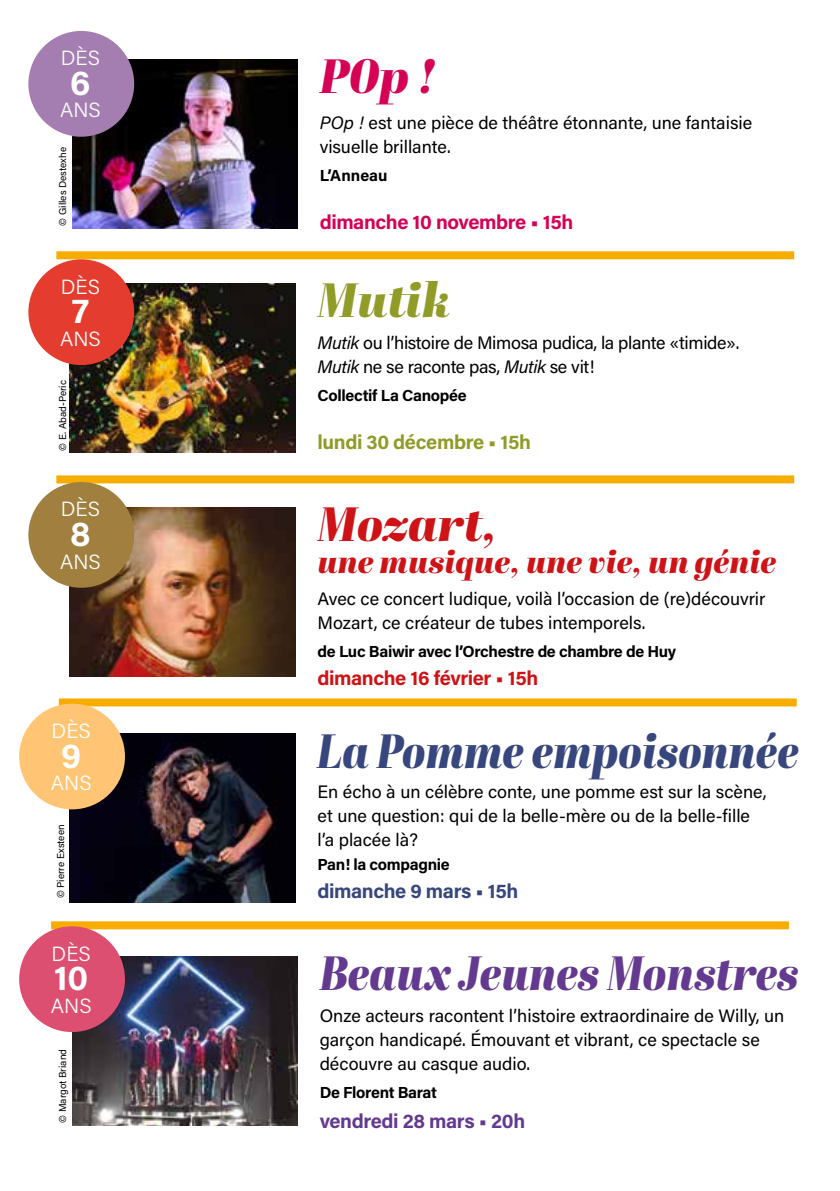
<style>
.page{position:relative;width:840px;height:1191px;background:#fff}
.page>*{position:absolute;margin:0;border:0;box-sizing:border-box;transform-origin:0 0}
.t1{font:italic 48px "Abril Fatface";color:#633a8f;scale:.91 1}
.t2{font:italic 48px "Abril Fatface";color:#37477d;scale:.9 1}
.t3{font:italic 48px "Abril Fatface";color:#ce1317}
.t4{font:italic 48px "Abril Fatface";letter-spacing:-.005em;color:#919b28}
.t5{font:italic 48px "Abril Fatface";color:#d50155}
.t6{font:700 33.6px "Acumin Pro";color:#fff}
.t7{font:italic 32px "Abril Fatface";color:#ce1317}
.t8{font:300 20.6px "Acumin Pro";color:#fff}
.t9{font:700 20px "Acumin Pro";letter-spacing:-.02em;color:#d50155}
.t10{font:700 20px "Acumin Pro";letter-spacing:-.02em;color:#ce1317}
.t11{font:700 20px "Acumin Pro";letter-spacing:-.02em;color:#919b28}
.t12{font:700 20px "Acumin Pro";letter-spacing:-.02em;color:#633a8f}
.t13{font:700 20px "Acumin Pro";letter-spacing:-.02em;color:#37477d}
.t14{font:18px/24px "Acumin Pro";color:#000}
.t15{font:18px/24px "Acumin Pro";letter-spacing:-.02em;color:#000}
.t16{font:700 16px "Acumin Pro";letter-spacing:-.02em;color:#000}
.t17{font:10px "Acumin Pro";color:#000}
.s1{font-style:italic}
</style>
<div class="page">
<img style="left:72px;top:60px;width:225px;height:168px">
<img style="left:72px;top:956px;width:225px;height:169px">
<img style="left:70px;top:284px;width:225px;height:168px">
<img style="left:70px;top:508px;width:225px;height:168px">
<img style="left:70px;top:733px;width:225px;height:169px">
<div style="left:56px;top:251px;width:737px;height:8px;background:#f7ac00"></div>
<div style="left:56px;top:475px;width:737px;height:8px;background:#f7ac00"></div>
<div style="left:59px;top:698px;width:737px;height:8px;background:#f7ac00"></div>
<div style="left:51px;top:921px;width:737px;height:8px;background:#f7ac00"></div>
<div style="left:19px;top:926px;width:106px;height:106px;background:#dd4f70;border-radius:50%"></div>
<div style="left:19px;top:703px;width:106px;height:106px;background:#ffc574;border-radius:50%"></div>
<div style="left:28px;top:482px;width:106px;height:106px;background:#a07f3f;border-radius:50%"></div>
<div style="left:28px;top:259px;width:106px;height:106px;background:#e43d30;border-radius:50%"></div>
<div style="left:28px;top:31px;width:106px;height:106px;background:#a47eb1;border-radius:50%"></div>
<p class="t8" style="left:61px;top:44px;width:41px">DÈS</p>
<h2 class="t6" style="left:70px;top:60px;width:22px">6</h2>
<p class="t8" style="left:60px;top:96px;width:42px">ANS</p>
<p class="t17" style="left:56px;top:226px;width:80px;rotate:-90deg">© Gilles Destexhe</p>
<p class="t8" style="left:61px;top:272px;width:41px">DÈS</p>
<h2 class="t6" style="left:72px;top:288px;width:19px">7</h2>
<p class="t8" style="left:60px;top:324px;width:42px">ANS</p>
<p class="t17" style="left:56px;top:451px;width:72px;rotate:-90deg">© E. Abad-Peric</p>
<p class="t8" style="left:61px;top:495px;width:41px">DÈS</p>
<h2 class="t6" style="left:70px;top:511px;width:22px">8</h2>
<p class="t8" style="left:60px;top:547px;width:42px">ANS</p>
<p class="t8" style="left:52px;top:716px;width:41px">DÈS</p>
<h2 class="t6" style="left:61px;top:732px;width:22px">9</h2>
<p class="t8" style="left:51px;top:768px;width:42px">ANS</p>
<p class="t17" style="left:54px;top:898px;width:75px;rotate:-90deg">© Pierre Exsteen</p>
<p class="t8" style="left:52px;top:939px;width:41px">DÈS</p>
<h2 class="t6" style="left:54px;top:955px;width:36px">10</h2>
<p class="t8" style="left:51px;top:991px;width:42px">ANS</p>
<p class="t17" style="left:56px;top:1122px;width:75px;rotate:-90deg">© Margot Briand</p>
<h1 class="t5" style="left:319px;top:41px;width:118px">P0p !</h1>
<p class="t14" style="left:319px;top:110px;width:434px"><span class="s1">POp !</span> est une pièce de théâtre étonnante, une fantaisie visuelle brillante.</p>
<p class="t16" style="left:319px;top:164px;width:69px">L’Anneau</p>
<p class="t9" style="left:319px;top:208px;width:255px">dimanche 10 novembre • 15h</p>
<h1 class="t4" style="left:317px;top:265px;width:134px">Mutik</h1>
<p class="t15" style="left:317px;top:330px;width:423px"><span class="s1">Mutik</span> ou l’histoire de Mimosa pudica, la plante «timide».<br><span class="s1">Mutik</span> ne se raconte pas, <span class="s1">Mutik</span> se vit!</p>
<p class="t16" style="left:317px;top:384px;width:151px">Collectif La Canopée</p>
<p class="t11" style="left:317px;top:428px;width:215px">lundi 30 décembre • 15h</p>
<h1 class="t3" style="left:317px;top:490px;width:181px">Mozart,</h1>
<h3 class="t7" style="left:317px;top:539px;width:460px">une musique, une vie, un génie</h3>
<p class="t14" style="left:317px;top:586px;width:449px">Avec ce concert ludique, voilà l’occasion de (re)découvrir<br>Mozart, ce créateur de tubes intemporels.</p>
<p class="t16" style="left:317px;top:640px;width:360px">de Luc Baiwir avec l’Orchestre de chambre de Huy</p>
<p class="t10" style="left:317px;top:664px;width:222px">dimanche 16 février • 15h</p>
<h1 class="t2" style="left:317px;top:717px;width:536px">La Pomme empoisonnée</h1>
<p class="t14" style="left:317px;top:779px;width:450px">En écho à un célèbre conte, une pomme est sur la scène, et une question: qui de la belle-mère ou de la belle-fille l’a placée là?</p>
<p class="t16" style="left:317px;top:853px;width:134px">Pan! la compagnie</p>
<p class="t13" style="left:317px;top:877px;width:202px">dimanche 9 mars • 15h</p>
<h1 class="t1" style="left:319px;top:938px;width:527px">Beaux Jeunes Monstres</h1>
<p class="t14" style="left:319px;top:1002px;width:466px">Onze acteurs racontent l’histoire extraordinaire de Willy, un garçon handicapé. Émouvant et vibrant, ce spectacle se découvre au casque audio.</p>
<p class="t16" style="left:319px;top:1080px;width:119px">De Florent Barat</p>
<p class="t12" style="left:319px;top:1106px;width:207px">vendredi 28 mars • 20h</p>
</div>
